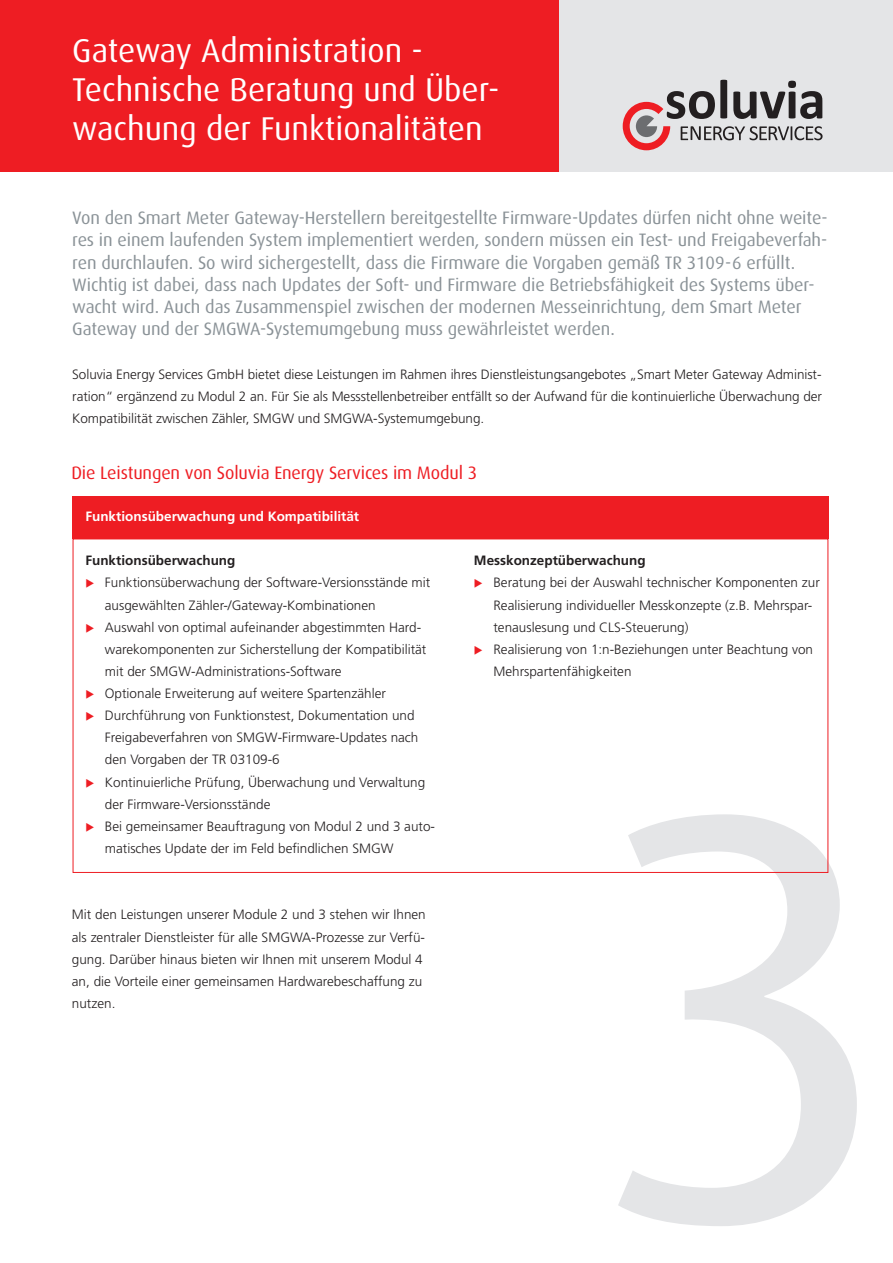
<style>
.page{position:relative;width:893px;height:1263px;background:#fff}
.page>*{position:absolute;margin:0;border:0;box-sizing:border-box;transform-origin:0 0}
.t1{font:33px/39px "Dax";color:#fff}
.t2{font:18px/22px "Dax Pro";letter-spacing:-.005em;color:#8a9297}
.t3{font:18px "Dax";letter-spacing:-.01em;color:#ee1d23}
.t4{font:300 13.5px/22.2px "Frutiger";color:#231f20}
.t5{font:700 13.5px "Frutiger";color:#231f20}
.t6{font:700 13.5px "Frutiger";color:#fff}
.s1{color:#ee1d23}
</style>
<div class="page">
<div style="left:558px;top:0;width:335px;height:172px;background:#e4e5e7"></div>
<div style="left:0;top:0;width:558px;height:172px;background:#ee1d23"></div>
<svg style="left:618px;top:814px;width:239px;height:412px"></svg>
<div style="left:73px;top:496px;width:756px;height:43px;background:#ee1d23"></div>
<svg style="left:623px;top:80px;width:199px;height:70px"></svg>
<h1 class="t1" style="left:72px;top:31px;width:429px">Gateway Administration -<br>Technische Beratung und Über&shy;wachung der Funktionalitäten</h1>
<p class="t2" style="left:72px;top:207px;width:757px">Von den Smart Meter Gateway-Herstellern bereitgestellte Firmware-Updates dürfen nicht ohne weite&shy;res in einem laufenden System implementiert werden, sondern müssen ein Test- und Freigabeverfah&shy;ren durchlaufen. So wird sichergestellt, dass die Firmware die Vorgaben gemäß TR 3109-6 erfüllt.<br>Wichtig ist dabei, dass nach Updates der Soft- und Firmware die Betriebsfähigkeit des Systems über&shy;wacht wird. Auch das Zusammenspiel zwischen der modernen Messeinrichtung, dem Smart Meter Gateway und der SMGWA-Systemumgebung muss gewährleistet werden.</p>
<p class="t4" style="left:72px;top:364px;width:751px;text-align:justify">Soluvia Energy Services GmbH bietet diese Leistungen im Rahmen ihres Dienstleistungsangebotes „Smart Meter Gateway Administ&shy;ration“ ergänzend zu Modul 2 an. Für Sie als Messstellenbetreiber entfällt so der Aufwand für die kontinuierliche Überwachung der Kompatibilität zwischen Zähler, SMGW und SMGWA-Systemumgebung.</p>
<h2 class="t3" style="left:71px;top:463px;width:407px">Die Leistungen von Soluvia Energy Services im Modul 3</h2>
<p class="t6" style="left:85px;top:508px;width:275px">Funktionsüberwachung und Kompatibilität</p>
<p class="t5" style="left:85px;top:553px;width:151px">Funktionsüberwachung</p>
<p class="t4" style="left:105px;top:572px;width:327px;text-indent:-19px"><span class="s1">◆</span> Funktionsüberwachung der Software-Versionsstände mit ausgewählten Zähler-/Gateway-Kombinationen</p>
<p class="t4" style="left:105px;top:616px;width:323px;text-indent:-19px"><span class="s1">◆</span> Auswahl von optimal aufeinander abgestimmten Hard&shy;warekomponenten zur Sicherstellung der Kompatibilität mit der SMGW-Administrations-Software</p>
<p class="t4" style="left:85px;top:682px;width:302px"><span class="s1">◆</span> Optionale Erweiterung auf weitere Spartenzähler</p>
<p class="t4" style="left:105px;top:705px;width:315px;text-indent:-19px"><span class="s1">◆</span> Durchführung von Funktionstest, Dokumentation und<br>Freigabeverfahren von SMGW-Firmware-Updates nach den Vorgaben der TR 03109-6</p>
<p class="t4" style="left:105px;top:771px;width:322px;text-indent:-19px"><span class="s1">◆</span> Kontinuierliche Prüfung, Überwachung und Verwaltung der Firmware-Versionsstände</p>
<p class="t4" style="left:105px;top:815px;width:332px;text-indent:-19px"><span class="s1">◆</span> Bei gemeinsamer Beauftragung von Modul 2 und 3 auto&shy;matisches Update der im Feld befindlichen SMGW</p>
<p class="t5" style="left:474px;top:553px;width:173px">Messkonzeptüberwachung</p>
<p class="t4" style="left:493px;top:572px;width:328px;text-indent:-19px"><span class="s1">◆</span> Beratung bei der Auswahl technischer Komponenten zur<br>Realisierung individueller Messkonzepte (z.B. Mehrspar&shy;tenauslesung und CLS-Steuerung)</p>
<p class="t4" style="left:493px;top:638px;width:321px;text-indent:-19px"><span class="s1">◆</span> Realisierung von 1:n-Beziehungen unter Beachtung von<br>Mehrspartenfähigkeiten</p>
<p class="t4" style="left:72px;top:904px;width:355px">Mit den Leistungen unserer Module 2 und 3 stehen wir Ihnen als zentraler Dienstleister für alle SMGWA-Prozesse zur Verfü&shy;gung. Darüber hinaus bieten wir Ihnen mit unserem Modul 4 an, die Vorteile einer gemeinsamen Hardwarebeschaffung zu nutzen.</p>
</div>
